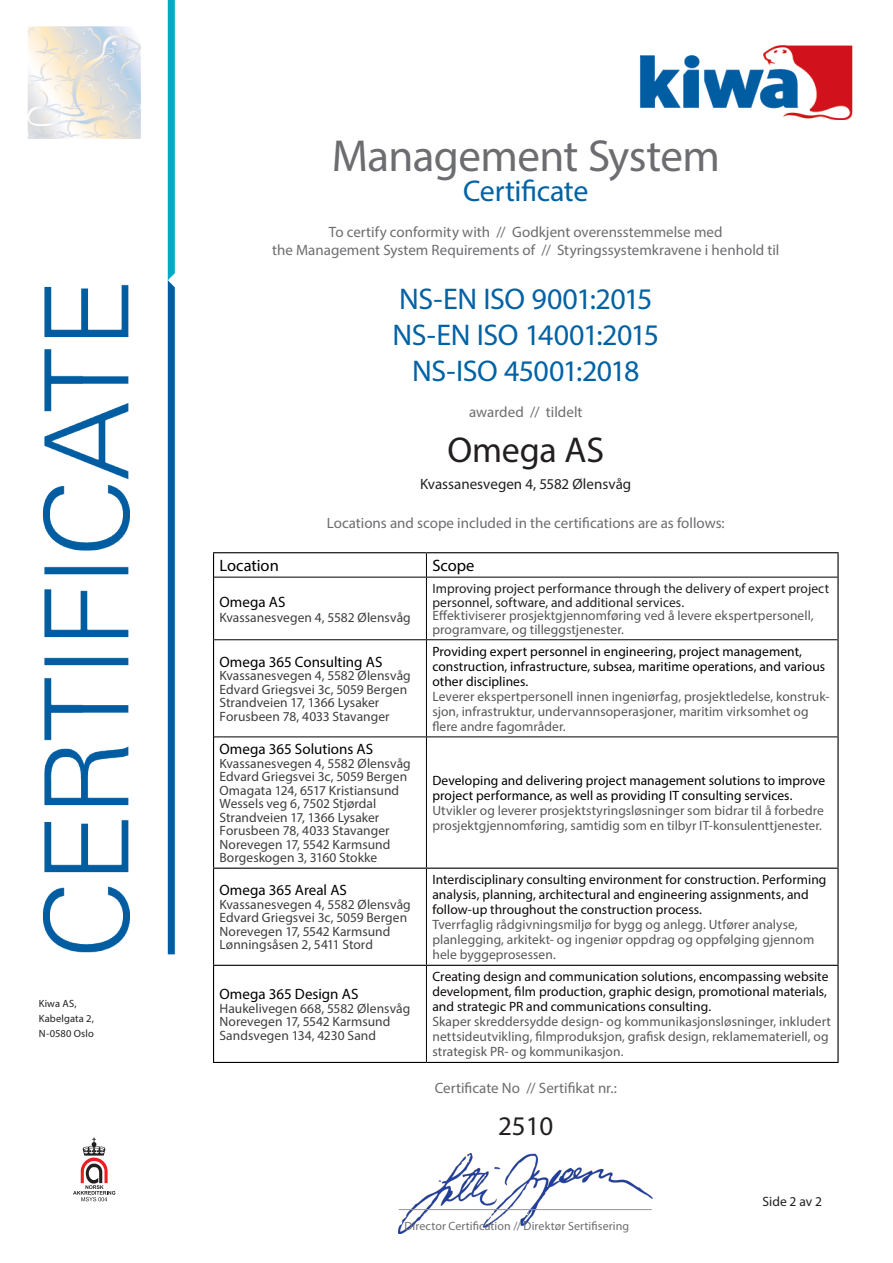
<style>
.page{position:relative;width:893px;height:1263px;background:#fff}
.page>*{position:absolute;margin:0;border:0;box-sizing:border-box;transform-origin:0 0}
.certificate_title{font:45px "Myriad Pro";letter-spacing:-.015em;color:#6c6d70}
.explanation_text{font:36px "Myriad Pro";letter-spacing:-.005em;color:#231f20}
.certificate{font:30px "Myriad Pro";letter-spacing:-.015em;color:#0062a5}
.t1{font:27px "Myriad Pro";color:#231f20}
.explanation_text-2{font:16.5px "Myriad Pro";color:#000}
.explanation_text-3{font:15px "Myriad Pro";color:#6c6d70}
.explanation_text-4{font:15px "Myriad Pro";color:#000}
.explanation_text-5{font:15px "Myriad Pro";color:#231f20}
.explanation_text-6{font:13.5px/15px "Myriad Pro";letter-spacing:.005em;color:#57585a}
.explanation_text-7{font:13.5px "Myriad Pro";letter-spacing:.005em;color:#3e3e3f}
.explanation_text-8{font:13.5px/15px "Myriad Pro";color:#0c0806}
.explanation_text-9{font:13.5px/15px "Myriad Pro";letter-spacing:.005em;color:#000}
.explanation_text-10{font:13.5px/13.5px "Myriad Pro";letter-spacing:.005em;color:#231f20}
.t2{font:12px "Myriad Pro";letter-spacing:.01em;color:#6c6d70}
.t3{font:10.5px/15px "Myriad Pro";letter-spacing:.015em;color:#231f20}
</style>
<div class="page">
<img style="left:28px;top:0;width:825px;height:1234px">
<svg style="left:426px;top:553px;width:1px;height:24px"></svg>
<hr style="left:214px;top:577px;width:212px;height:1px;background:#000">
<hr style="left:426px;top:577px;width:411px;height:1px;background:#000">
<hr style="left:426px;top:577px;width:1px;height:62px;background:#000">
<hr style="left:214px;top:639px;width:212px;height:1px;background:#000">
<hr style="left:426px;top:639px;width:411px;height:1px;background:#000">
<hr style="left:426px;top:640px;width:1px;height:96px;background:#000">
<hr style="left:214px;top:736px;width:212px;height:1px;background:#000">
<hr style="left:426px;top:736px;width:411px;height:1px;background:#000">
<hr style="left:426px;top:737px;width:1px;height:130px;background:#000">
<hr style="left:426px;top:869px;width:1px;height:96px;background:#000">
<hr style="left:426px;top:966px;width:1px;height:96px;background:#000">
<hr style="left:213px;top:552px;width:213px;height:1px;background:#000">
<svg style="left:213px;top:553px;width:1px;height:24px"></svg>
<hr style="left:426px;top:552px;width:413px;height:1px;background:#000">
<hr style="left:837px;top:553px;width:2px;height:24px;background:#000">
<hr style="left:213px;top:577px;width:1px;height:63px;background:#000">
<hr style="left:837px;top:577px;width:2px;height:63px;background:#000">
<hr style="left:213px;top:640px;width:1px;height:97px;background:#000">
<hr style="left:837px;top:640px;width:2px;height:97px;background:#000">
<hr style="left:213px;top:737px;width:1px;height:130px;background:#000">
<hr style="left:837px;top:737px;width:2px;height:130px;background:#000">
<hr style="left:213px;top:867px;width:213px;height:2px;background:#000">
<hr style="left:213px;top:869px;width:1px;height:96px;background:#000">
<hr style="left:426px;top:867px;width:413px;height:2px;background:#000">
<hr style="left:837px;top:869px;width:2px;height:96px;background:#000">
<hr style="left:213px;top:965px;width:213px;height:1px;background:#000">
<hr style="left:213px;top:966px;width:1px;height:96px;background:#000">
<hr style="left:426px;top:965px;width:413px;height:1px;background:#000">
<hr style="left:837px;top:966px;width:2px;height:96px;background:#000">
<hr style="left:213px;top:1062px;width:213px;height:1px;background:#000">
<hr style="left:426px;top:1062px;width:413px;height:1px;background:#000">
<img style="left:399px;top:1153px;width:254px;height:80px">
<hr style="left:399px;top:1209px;width:253px;height:1px;background:#939598">
<p class="t3" style="left:39px;top:995px;width:57px">Kiwa AS,<br>Kabelgata 2,<br>N-0580 Oslo</p>
<p class="certificate_title" style="left:332px;top:128px;width:390px">Management System</p>
<p class="certificate" style="left:463px;top:172px;width:127px">Certificate</p>
<p class="explanation_text-3" style="left:329px;top:222px;width:395px">To certify conformity with // Godkjent overensstemmelse med</p>
<p class="explanation_text-3" style="left:272px;top:240px;width:509px">the Management System Requirements of // Styringssystemkravene i henhold til</p>
<p class="certificate" style="left:399px;top:280px;width:255px">NS-EN ISO 9001:2015</p>
<p class="certificate" style="left:392px;top:316px;width:268px">NS-EN ISO 14001:2015</p>
<p class="certificate" style="left:412px;top:352px;width:229px">NS-ISO 45001:2018</p>
<p class="explanation_text-3" style="left:469px;top:402px;width:115px">awarded // tildelt</p>
<p class="explanation_text" style="left:447px;top:427px;width:158px">Omega AS</p>
<p class="explanation_text-5" style="left:420px;top:474px;width:212px">Kvassanesvegen 4, 5582 Ølensvåg</p>
<p class="explanation_text-3" style="left:327px;top:514px;width:399px">Locations and scope included in the certifications are as follows:</p>
<p class="explanation_text-2" style="left:220px;top:555px;width:61px">Location</p>
<p class="explanation_text-2" style="left:432px;top:555px;width:44px">Scope</p>
<p class="explanation_text-4" style="left:220px;top:592px;width:68px">Omega AS</p>
<p class="explanation_text-7" style="left:220px;top:609px;width:193px">Kvassanesvegen 4, 5582 Ølensvåg</p>
<p class="explanation_text-10" style="left:432px;top:582px;width:398px">Improving project performance through the delivery of expert project personnel, software, and additional services.</p>
<p class="explanation_text-6" style="left:432px;top:609px;width:383px;line-height:13.5px">Effektiviserer prosjektgjennomføring ved å levere ekspertpersonell, programvare, og tilleggstjenester.</p>
<p class="explanation_text-4" style="left:220px;top:653px;width:164px">Omega 365 Consulting AS</p>
<p class="explanation_text-7" style="left:220px;top:668px;width:193px">Kvassanesvegen 4, 5582 Ølensvåg</p>
<p class="explanation_text-7" style="left:220px;top:681px;width:189px">Edvard Griegsvei 3c, 5059 Bergen</p>
<p class="explanation_text-7" style="left:220px;top:695px;width:161px">Strandveien 17, 1366 Lysaker</p>
<p class="explanation_text-7" style="left:220px;top:708px;width:172px">Forusbeen 78, 4033 Stavanger</p>
<p class="explanation_text-4" style="left:220px;top:740px;width:155px">Omega 365 Solutions AS</p>
<p class="explanation_text-7" style="left:220px;top:755px;width:193px">Kvassanesvegen 4, 5582 Ølensvåg</p>
<p class="explanation_text-7" style="left:220px;top:768px;width:189px">Edvard Griegsvei 3c, 5059 Bergen</p>
<p class="explanation_text-7" style="left:220px;top:782px;width:181px">Omagata 124, 6517 Kristiansund</p>
<p class="explanation_text-7" style="left:220px;top:795px;width:158px">Wessels veg 6, 7502 Stjørdal</p>
<p class="explanation_text-7" style="left:220px;top:809px;width:161px">Strandveien 17, 1366 Lysaker</p>
<p class="explanation_text-7" style="left:220px;top:822px;width:172px">Forusbeen 78, 4033 Stavanger</p>
<p class="explanation_text-7" style="left:220px;top:836px;width:172px">Norevegen 17, 5542 Karmsund</p>
<p class="explanation_text-7" style="left:220px;top:849px;width:159px">Borgeskogen 3, 3160 Stokke</p>
<p class="explanation_text-4" style="left:220px;top:881px;width:129px">Omega 365 Areal AS</p>
<p class="explanation_text-7" style="left:220px;top:896px;width:193px">Kvassanesvegen 4, 5582 Ølensvåg</p>
<p class="explanation_text-7" style="left:220px;top:909px;width:189px">Edvard Griegsvei 3c, 5059 Bergen</p>
<p class="explanation_text-7" style="left:220px;top:923px;width:172px">Norevegen 17, 5542 Karmsund</p>
<p class="explanation_text-7" style="left:220px;top:936px;width:155px">Lønningsåsen 2, 5411 Stord</p>
<p class="explanation_text-4" style="left:220px;top:985px;width:140px">Omega 365 Design AS</p>
<p class="explanation_text-7" style="left:220px;top:1000px;width:192px">Haukelivegen 668, 5582 Ølensvåg</p>
<p class="explanation_text-7" style="left:220px;top:1013px;width:172px">Norevegen 17, 5542 Karmsund</p>
<p class="explanation_text-7" style="left:220px;top:1027px;width:158px">Sandsvegen 134, 4230 Sand</p>
<p class="explanation_text-9" style="left:432px;top:644px;width:394px">Providing expert personnel in engineering, project management, construction, infrastructure, subsea, maritime operations, and various other disciplines.</p>
<p class="explanation_text-6" style="left:432px;top:689px;width:399px">Leverer ekspertpersonell innen ingeniørfag, prosjektledelse, konstruk&shy;sjon, infrastruktur, undervannsoperasjoner, maritim virksomhet og flere andre fagområder.</p>
<p class="explanation_text-9" style="left:432px;top:773px;width:394px">Developing and delivering project management solutions to improve project performance, as well as providing IT consulting services.</p>
<p class="explanation_text-6" style="left:432px;top:803px;width:393px">Utvikler og leverer prosjektstyringsløsninger som bidrar til å forbedre prosjektgjennomføring, samtidig som en tilbyr IT-konsulenttjenester.</p>
<p class="explanation_text-8" style="left:432px;top:872px;width:396px">Interdisciplinary consulting environment for construction. Performing analysis, planning, architectural and engineering assignments, and follow-up throughout the construction process.</p>
<p class="explanation_text-6" style="left:432px;top:917px;width:383px">Tverrfaglig rådgivningsmiljø for bygg og anlegg. Utfører analyse, planlegging, arkitekt- og ingeniør oppdrag og oppfølging gjennom hele byggeprosessen.</p>
<p class="explanation_text-8" style="left:432px;top:969px;width:397px;text-align:justify">Creating design and communication solutions, encompassing website development, film production, graphic design, promotional materials, and strategic PR and communications consulting.</p>
<p class="explanation_text-6" style="left:432px;top:1014px;width:400px">Skaper skreddersydde design- og kommunikasjonsløsninger, inkludert nettsideutvikling, filmproduksjon, grafisk design, reklamemateriell, og strategisk PR- og kommunikasjon.</p>
<p class="explanation_text-3" style="left:435px;top:1079px;width:184px">Certificate No // Sertifikat nr.:</p>
<p class="t1" style="left:498px;top:1109px;width:57px">2510</p>
<p class="explanation_text-10" style="left:763px;top:1194px;width:61px">Side 2 av 2</p>
<p class="t2" style="left:404px;top:1219px;width:226px">Director Certification // Direktør Sertifisering</p>
</div>
